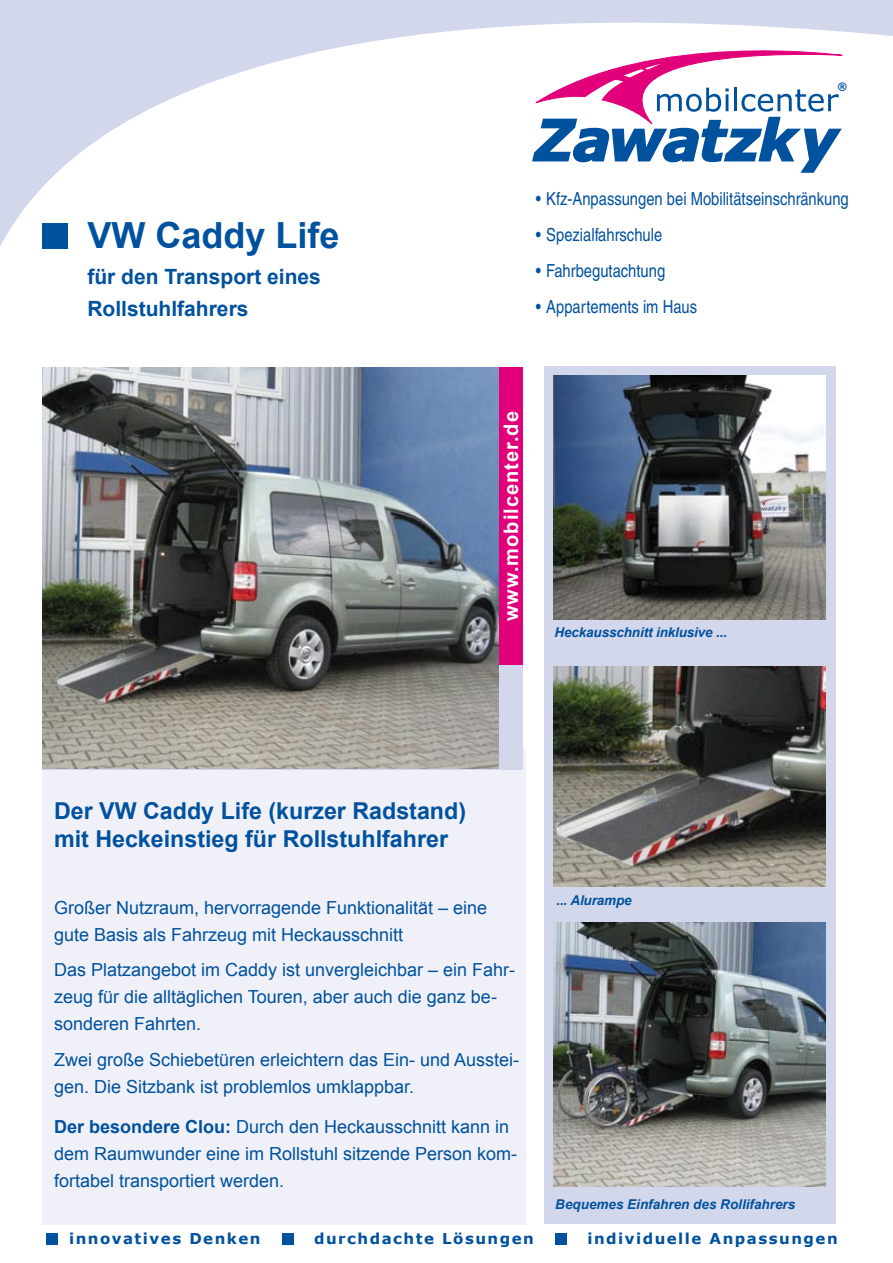
<style>
.page{position:relative;width:893px;height:1263px;background:#fff}
.page>*{position:absolute;margin:0;border:0;box-sizing:border-box;transform-origin:0 0}
.t1{font:700 36px "Arial";color:#00519e}
.t2{font:700 23.25px/27.9px "Arial";color:#00519e}
.t3{font:700 21px/31.5px "Arial";color:#00519e}
.t4{font:700 20.1px "Arial";letter-spacing:.05em;color:#fff}
.t5{font:18px/27px "Arial";color:#00519e}
.t6{font:condensed 18px "Helvetica";color:#00519e}
.t7{font:700 15px "Verdana";letter-spacing:.1em;color:#00519e}
.t8{font:italic 700 13.5px "Arial";letter-spacing:-.005em;color:#00519e}
.t9{font:700 10.2px "Verdana";color:#00519e}
.s1{font-weight:700}
</style>
<div class="page">
<div style="left:43px;top:748px;width:483px;height:477px;background:#f0f1f8"></div>
<svg style="left:0;top:0;width:893px;height:249px"></svg>
<svg style="left:532px;top:50px;width:311px;height:123px"></svg>
<div style="left:43px;top:223px;width:25px;height:25px;background:#00519e"></div>
<div style="left:498px;top:368px;width:25px;height:297px;background:#e2007a"></div>
<img style="left:43px;top:368px;width:456px;height:401px">
<div style="left:544px;top:366px;width:292px;height:857px;background:#d3d7eb"></div>
<img style="left:553px;top:375px;width:273px;height:245px">
<img style="left:553px;top:666px;width:273px;height:221px">
<img style="left:553px;top:923px;width:273px;height:263px">
<div style="left:46px;top:1233px;width:11px;height:11px;background:#00519e"></div>
<div style="left:282px;top:1233px;width:11px;height:11px;background:#00519e"></div>
<div style="left:555px;top:1233px;width:12px;height:11px;background:#00519e"></div>
<h1 class="t1" style="left:87px;top:212px;width:254px">VW Caddy Life</h1>
<p class="t3" style="left:87px;top:262px;width:235px">für den Transport eines<br>Rollstuhlfahrers</p>
<p class="t9" style="left:838px;top:80px;width:11px">®</p>
<p class="t6" style="left:536px;top:189px;width:315px">• Kfz-Anpassungen bei Mobilitätseinschränkung</p>
<p class="t6" style="left:536px;top:225px;width:128px">• Spezialfahrschule</p>
<p class="t6" style="left:536px;top:261px;width:131px">• Fahrbegutachtung</p>
<p class="t6" style="left:536px;top:297px;width:163px">• Appartements im Haus</p>
<p class="t4" style="left:498px;top:621px;width:211px;rotate:-90deg">www.mobilcenter.de</p>
<p class="t8" style="left:554px;top:623px;width:174px">Heckausschnitt inklusive ...</p>
<p class="t2" style="left:54px;top:798px;width:414px">Der VW Caddy Life (kurzer Radstand) mit Heckeinstieg für Rollstuhlfahrer</p>
<p class="t5" style="left:54px;top:894px;width:435px">Großer Nutzraum, hervorragende Funktionalität – eine gute Basis als Fahrzeug mit Heckausschnitt</p>
<p class="t5" style="left:54px;top:957px;width:463px">Das Platzangebot im Caddy ist unvergleichbar – ein Fahr&shy;zeug für die alltäglichen Touren, aber auch die ganz be&shy;sonderen Fahrten.</p>
<p class="t5" style="left:54px;top:1046px;width:467px">Zwei große Schiebetüren erleichtern das Ein- und Ausstei&shy;gen. Die Sitzbank ist problemlos umklappbar.</p>
<p class="t5" style="left:54px;top:1113px;width:465px"><span class="s1">Der besondere Clou:</span> Durch den Heckausschnitt kann in dem Raumwunder eine im Rollstuhl sitzende Person kom&shy;fortabel transportiert werden.</p>
<p class="t8" style="left:556px;top:891px;width:77px">... Alurampe</p>
<p class="t8" style="left:555px;top:1195px;width:242px">Bequemes Einfahren des Rollifahrers</p>
<p class="t7" style="left:69px;top:1228px;width:193px">innovatives Denken</p>
<p class="t7" style="left:282px;top:1228px;width:253px">• durchdachte Lösungen</p>
<p class="t7" style="left:555px;top:1228px;width:284px">• individuelle Anpassungen</p>
</div>
